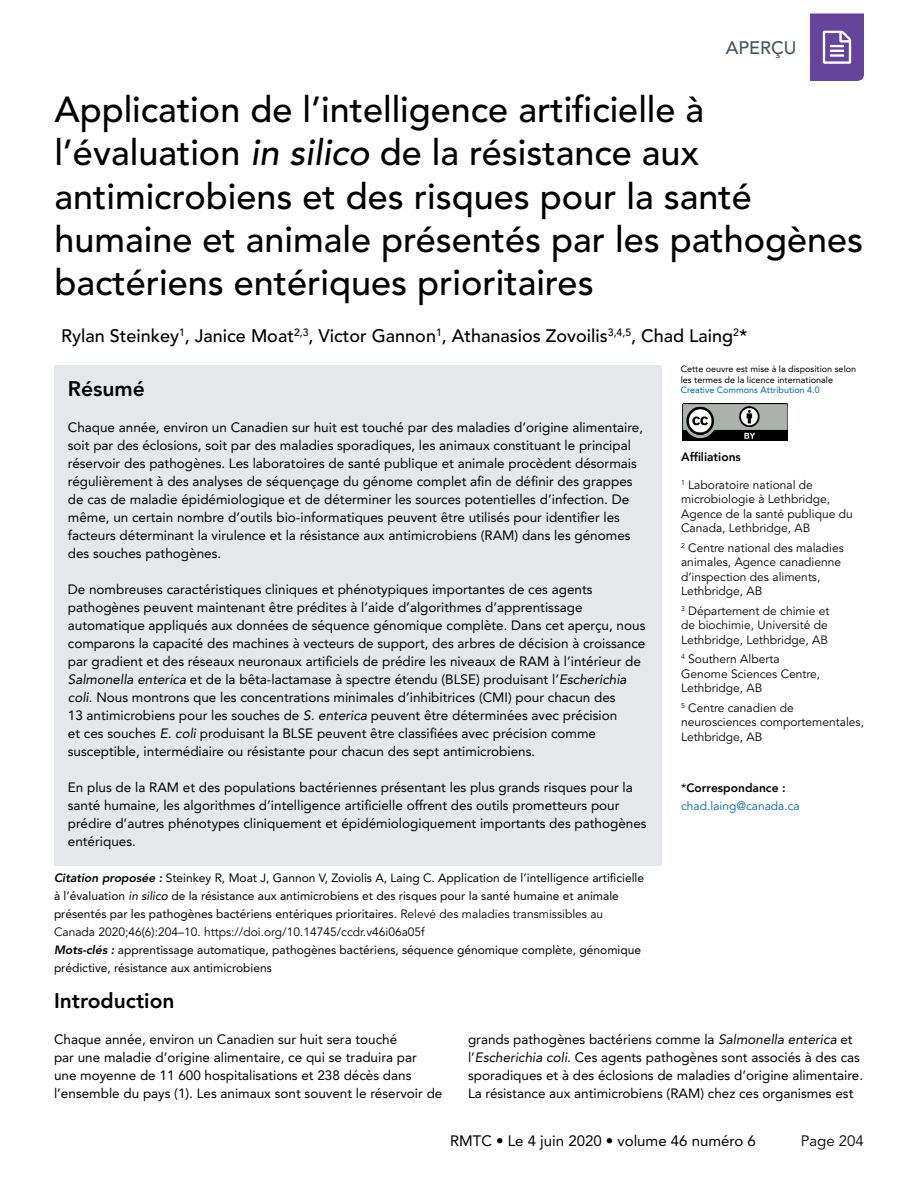
<style>
.page{position:relative;width:918px;height:1188px;background:#fff}
.page>*{position:absolute;margin:0;border:0;box-sizing:border-box;transform-origin:0 0}
.t1{font:500 36px/43.2px "Avenir LT Std";color:#000}
.t2{font:800 21px "Avenir LT Std";color:#000}
.t3{font:500 18px "Avenir LT Std";color:#000}
.t4{font:500 18px "Avenir LT Std";color:#455560}
.t5{font:15px "Avenir LT Std";color:#000}
.t6{font:15px "Avenir LT Std";color:#000}
.t7{font:13.5px/18px "Avenir LT Std";color:#000}
.t8{font:12px/18px "Avenir LT Std";color:#000}
.t9{font:12px/14.4px "Avenir LT Std";color:#000}
.t10{font:12px/18px "Avenir LT Std";color:#0065a4}
.t11{font:800 12px "Avenir LT Std";color:#000}
.t12{font:9px/10.5px "Avenir LT Std";color:#000}
.t13{font:9px "Avenir LT Std";color:#0065a4}
.s1{font-style:italic}
.s2{font-weight:800;font-style:italic}
.s3{font-style:inherit}
.s4{color:#000}
.s5{font-weight:800;color:#000}
</style>
<div class="page">
<svg style="left:810px;top:14px;width:54px;height:67px;background:#7658a6"></svg>
<div style="left:54px;top:365px;width:608px;height:501px;background:#e4e8ea"></div>
<img style="left:682px;top:404px;width:106px;height:37px">
<h3 class="t4" style="left:726px;top:37px;width:72px">APERÇU</h3>
<h1 class="t1" style="left:54px;top:89px;width:810px">Application de l’intelligence artificielle à l’évaluation <span class="s1">in silico</span> de la résistance aux antimicrobiens et des risques pour la santé humaine et animale présentés par les pathogènes bactériens entériques prioritaires</h1>
<h3 class="t3" style="left:61px;top:325px;width:688px">Rylan Steinkey<sup>1</sup>, Janice Moat<sup>2,3</sup>, Victor Gannon<sup>1</sup>, Athanasios Zovoilis<sup>3,4,5</sup>, Chad Laing<sup>2</sup>*</h3>
<h2 class="t2" style="left:68px;top:376px;width:78px">Résumé</h2>
<p class="t7" style="left:68px;top:418px;width:577px">Chaque année, environ un Canadien sur huit est touché par des maladies d’origine alimentaire, soit par des éclosions, soit par des maladies sporadiques, les animaux constituant le principal réservoir des pathogènes. Les laboratoires de santé publique et animale procèdent désormais régulièrement à des analyses de séquençage du génome complet afin de définir des grappes de cas de maladie épidémiologique et de déterminer les sources potentielles d’infection. De même, un certain nombre d’outils bio-informatiques peuvent être utilisés pour identifier les facteurs déterminant la virulence et la résistance aux antimicrobiens (RAM) dans les génomes des souches pathogènes.</p>
<p class="t7" style="left:68px;top:580px;width:579px">De nombreuses caractéristiques cliniques et phénotypiques importantes de ces agents pathogènes peuvent maintenant être prédites à l’aide d’algorithmes d’apprentissage automatique appliqués aux données de séquence génomique complète. Dans cet aperçu, nous comparons la capacité des machines à vecteurs de support, des arbres de décision à croissance par gradient et des réseaux neuronaux artificiels de prédire les niveaux de RAM à l’intérieur de <span class="s1">Salmonella enterica</span> et de la bêta-lactamase à spectre étendu (BLSE) produisant l’<span class="s1">Escherichia coli</span>. Nous montrons que les concentrations minimales d’inhibitrices (CMI) pour chacun des<br>13 antimicrobiens pour les souches de <span class="s1">S. enterica</span> peuvent être déterminées avec précision<br>et ces souches <span class="s1">E. coli</span> produisant la BLSE peuvent être classifiées avec précision comme susceptible, intermédiaire ou résistante pour chacun des sept antimicrobiens.</p>
<p class="t7" style="left:68px;top:778px;width:580px">En plus de la RAM et des populations bactériennes présentant les plus grands risques pour la santé humaine, les algorithmes d’intelligence artificielle offrent des outils prometteurs pour prédire d’autres phénotypes cliniquement et épidémiologiquement importants des pathogènes entériques.</p>
<p class="t8" style="left:54px;top:869px;width:592px"><span class="s2">Citation proposée :</span> Steinkey R, Moat J, Gannon V, Zoviolis A, Laing C. Application de l’intelligence artificielle à l’évaluation <span class="s1">in silico</span> de la résistance aux antimicrobiens et des risques pour la santé humaine et animale présentés par les pathogènes bactériens entériques prioritaires. <span class="s3">Relevé des maladies transmissibles au Canada 2020;46(6):204–10. https://doi.org/10.14745/ccdr.v46i06a05f<br></span><span class="s2">Mots‑clés :</span> apprentissage automatique, pathogènes bactériens, séquence génomique complète, génomique prédictive, résistance aux antimicrobiens</p>
<p class="t12" style="left:681px;top:364px;width:177px">Cette oeuvre est mise à la disposition selon les termes de la licence internationale</p>
<p class="t13" style="left:681px;top:385px;width:141px">Creative Commons Attribution 4.0</p>
<p class="t11" style="left:681px;top:450px;width:61px">Affiliations</p>
<p class="t9" style="left:681px;top:478px;width:173px"><sup>1</sup> Laboratoire national de microbiologie à Lethbridge,<br>Agence de la santé publique du<br>Canada, Lethbridge, AB</p>
<p class="t9" style="left:681px;top:541px;width:164px"><sup>2</sup> Centre national des maladies animales, Agence canadienne d’inspection des aliments,<br>Lethbridge, AB</p>
<p class="t9" style="left:681px;top:604px;width:150px"><sup>3</sup> Département de chimie et de biochimie, Université de<br>Lethbridge, Lethbridge, AB</p>
<p class="t9" style="left:681px;top:652px;width:141px"><sup>4</sup> Southern Alberta<br>Genome Sciences Centre,<br>Lethbridge, AB</p>
<p class="t9" style="left:681px;top:701px;width:184px"><sup>5</sup> Centre canadien de neurosciences comportementales,<br>Lethbridge, AB</p>
<p class="t10" style="left:681px;top:779px;width:120px"><span class="s4">*</span><span class="s5">Correspondance : </span>chad.laing@canada.ca</p>
<h2 class="t2" style="left:54px;top:988px;width:122px">Introduction</h2>
<p class="t7" style="left:54px;top:1030px;width:390px">Chaque année, environ un Canadien sur huit sera touché<br>par une maladie d’origine alimentaire, ce qui se traduira par une moyenne de 11 600 hospitalisations et 238 décès dans l’ensemble du pays (1). Les animaux sont souvent le réservoir de</p>
<p class="t7" style="left:468px;top:1030px;width:397px">grands pathogènes bactériens comme la <span class="s1">Salmonella enterica</span> et l’<span class="s1">Escherichia coli.</span> Ces agents pathogènes sont associés à des cas sporadiques et à des éclosions de maladies d’origine alimentaire.<br>La résistance aux antimicrobiens (RAM) chez ces organismes est</p>
<p class="t5" style="left:450px;top:1133px;width:307px">RMTC • Le 4 juin 2020 • volume 46 numéro 6</p>
<p class="t6" style="left:801px;top:1133px;width:65px">Page 204</p>
</div>
